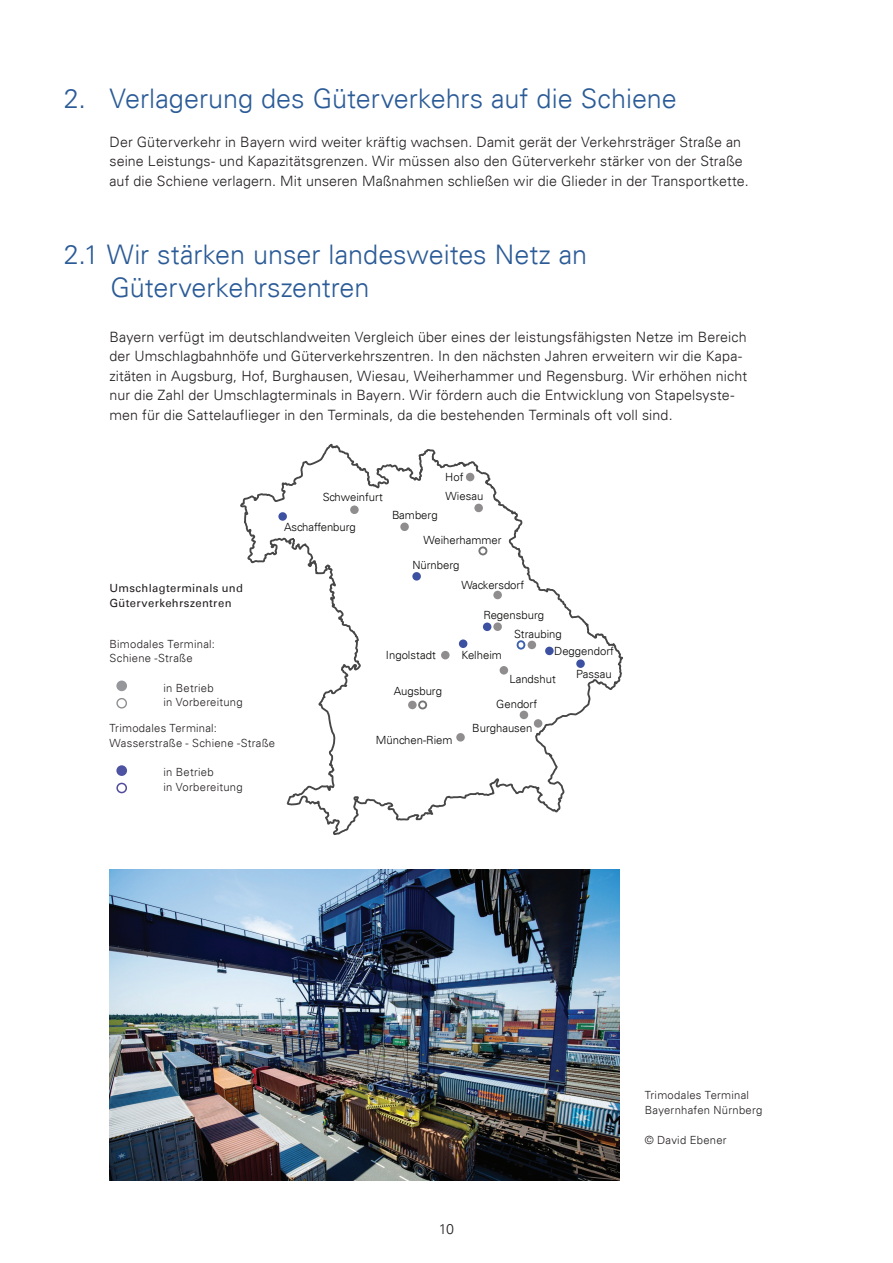
<style>
.page{position:relative;width:893px;height:1263px;background:#fff}
.page>*{position:absolute;margin:0;border:0;box-sizing:border-box;transform-origin:0 0}
.t1{font:300 27px/32.2px "Univers LT";color:#2b5b97}
.t2{font:300 14.25px/19.5px "Univers LT";letter-spacing:.005em;color:#231f20}
.t3{font:300 11.25px/14.7px "Univers LT";letter-spacing:.02em;color:#231f20}
.t4{font:300 11.25px/19.2px "Univers LT";color:#040503}
.t5{font:11.25px/14.7px "Univers LT";letter-spacing:.03em;color:#231f20}
</style>
<div class="page">
<svg style="left:240px;top:443px;width:383px;height:393px"></svg>
<svg style="left:285px;top:794px;width:7px;height:12px"></svg>
<div style="left:116px;top:680px;width:11px;height:11px;background:#95979a;border-radius:50%"></div>
<div style="left:116px;top:698px;width:11px;height:10px;border:1px solid #8f9194;border-radius:50%"></div>
<div style="left:116px;top:783px;width:11px;height:10px;border:2px solid #514b9f;border-radius:50%"></div>
<div style="left:116px;top:765px;width:11px;height:11px;background:#4d52a2;border-radius:50%"></div>
<img style="left:109px;top:870px;width:510px;height:310px">
<h1 class="t1" style="left:64px;top:82px;width:615px">2. Verlagerung des Güterverkehrs auf die Schiene</h1>
<p class="t2" style="left:109px;top:132px;width:641px">Der Güterverkehr in Bayern wird weiter kräftig wachsen. Damit gerät der Verkehrsträger Straße an seine Leistungs- und Kapazitätsgrenzen. Wir müssen also den Güterverkehr stärker von der Straße auf die Schiene verlagern. Mit unseren Maßnahmen schließen wir die Glieder in der Transportkette.</p>
<h1 class="t1" style="left:110px;top:239px;width:478px;text-indent:-47px">2.1 Wir stärken unser landesweites Netz an<br>Güterverkehrszentren</h1>
<p class="t2" style="left:109px;top:327px;width:639px">Bayern verfügt im deutschlandweiten Vergleich über eines der leistungsfähigsten Netze im Bereich der Umschlagbahnhöfe und Güterverkehrszentren. In den nächsten Jahren erweitern wir die Kapa&shy;zitäten in Augsburg, Hof, Burghausen, Wiesau, Weiherhammer und Regensburg. Wir erhöhen nicht nur die Zahl der Umschlagterminals in Bayern. Wir fördern auch die Entwicklung von Stapelsyste&shy;men für die Sattelauflieger in den Terminals, da die bestehenden Terminals oft voll sind.</p>
<p class="t5" style="left:109px;top:581px;width:135px">Umschlagterminals und<br>Güterverkehrszentren</p>
<p class="t3" style="left:109px;top:636px;width:107px">Bimodales Terminal:<br>Schiene -Straße</p>
<p class="t3" style="left:163px;top:680px;width:81px">in Betrieb<br>in Vorbereitung</p>
<p class="t3" style="left:109px;top:721px;width:167px">Trimodales Terminal:<br>Wasserstraße - Schiene -Straße</p>
<p class="t3" style="left:163px;top:765px;width:81px">in Betrieb<br>in Vorbereitung</p>
<p class="t4" style="left:323px;top:488px;width:62px">Schweinfurt</p>
<p class="t4" style="left:284px;top:517px;width:73px">Aschaffenburg</p>
<p class="t4" style="left:445px;top:467px;width:20px">Hof</p>
<p class="t4" style="left:392px;top:506px;width:47px">Bamberg</p>
<p class="t4" style="left:445px;top:487px;width:39px">Wiesau</p>
<p class="t4" style="left:424px;top:530px;width:80px">Weiherhammer</p>
<p class="t4" style="left:412px;top:555px;width:49px">Nürnberg</p>
<p class="t4" style="left:461px;top:575px;width:64px">Wackersdorf</p>
<p class="t4" style="left:514px;top:605px;width:49px;text-indent:-31px">Regensburg<br>Straubing</p>
<p class="t4" style="left:554px;top:640px;width:61px;line-height:23.1px;text-align:right">Deggendorf<br>Passau</p>
<p class="t4" style="left:509px;top:670px;width:48px">Landshut</p>
<p class="t4" style="left:386px;top:645px;width:51px">Ingolstadt</p>
<p class="t4" style="left:461px;top:645px;width:42px">Kelheim</p>
<p class="t4" style="left:394px;top:681px;width:50px">Augsburg</p>
<p class="t4" style="left:496px;top:694px;width:42px">Gendorf</p>
<p class="t4" style="left:376px;top:731px;width:78px">München-Riem</p>
<p class="t4" style="left:472px;top:718px;width:62px">Burghausen</p>
<p class="t2" style="left:439px;top:1219px;width:17px">10</p>
<p class="t3" style="left:645px;top:1088px;width:119px">Trimodales Terminal<br>Bayernhafen Nürnberg</p>
<p class="t3" style="left:645px;top:1132px;width:83px">© David Ebener</p>
</div>
